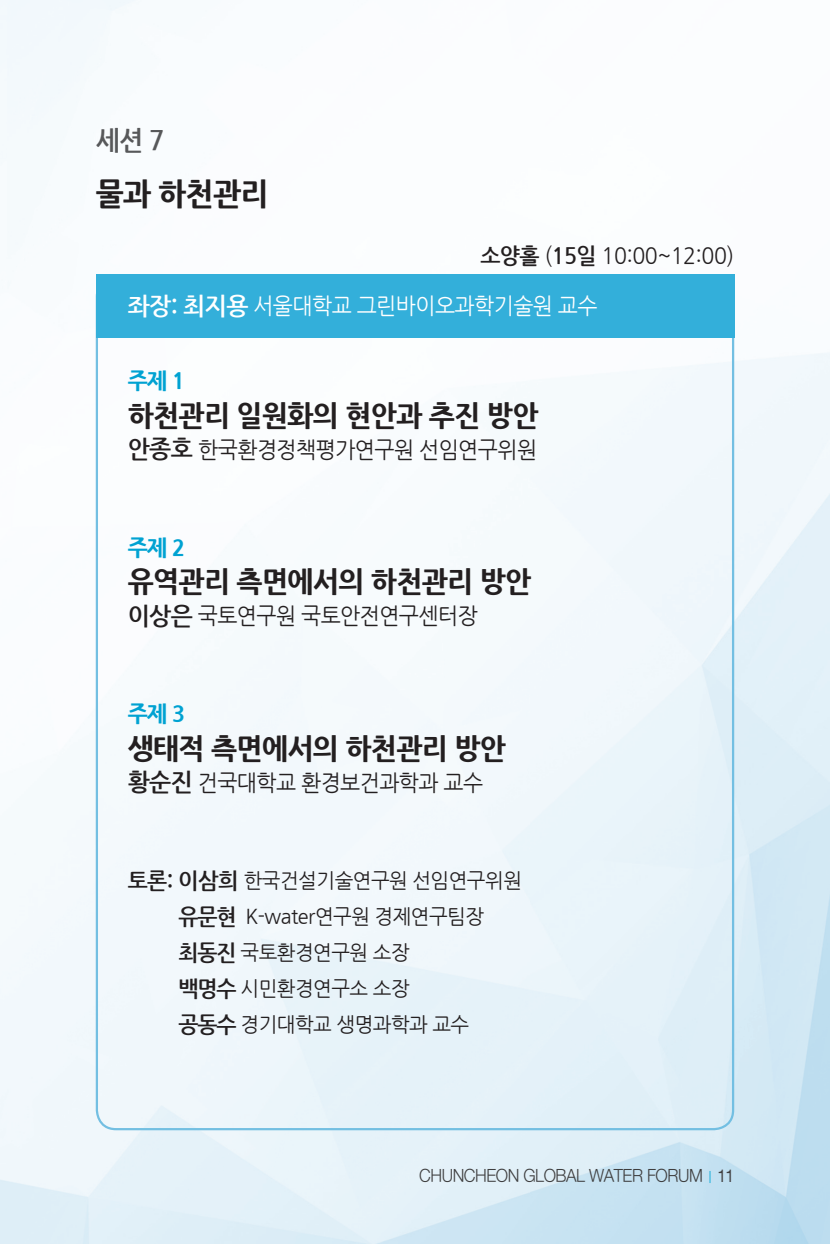
<style>
.page{position:relative;width:830px;height:1244px;background:#fff}
.page>*{position:absolute;margin:0;border:0;box-sizing:border-box;transform-origin:0 0}
.t1{font:800 31.5px "Nanum Gothic";letter-spacing:-.025em;color:#231f20;scale:.95 1}
.t2{font:800 29.25px "Nanum Gothic";letter-spacing:-.025em;color:#231f20;scale:.95 1}
.t3{font:700 27px "Nanum Gothic";color:#57585a;scale:.95 1}
.t4{font:22.5px "Nanum Gothic";letter-spacing:-.025em;color:#231f20;scale:.95 1}
.t5{font:22.5px "Nanum Gothic";letter-spacing:-.025em;color:#fff;scale:.95 1}
.t6{font:800 22.5px "Nanum Gothic";color:#00a2d2;scale:.95 1}
.t7{font:20.25px/36px "Nanum Gothic";letter-spacing:-.025em;color:#231f20}
.t8{font:18px "Sand Jg";letter-spacing:-.025em;color:#3e3e3f;scale:.95 1}
.s1{font-weight:700}
.s2{font-weight:700;font-size:24.75px}
.s3{font-weight:700;font-size:22.5px}
.s4{font-family:"Sand Tg";color:#03a8d6}
.s5{font-family:"Sand Tg"}
</style>
<div class="page">
<img style="left:0;top:0;width:829px;height:1244px">
<div style="left:96px;top:274px;width:637px;height:64px;background:#33afda"></div>
<h3 class="t3" style="left:96px;top:127px;width:74px">세션 7</h3>
<h1 class="t1" style="left:96px;top:177px;width:183px">물과 하천관리</h1>
<p class="t4" style="left:480px;top:245px;width:268px"><span class="s1">소양홀</span> (<span class="s1">15일</span> 10:00~12:00)</p>
<p class="t5" style="left:128px;top:295px;width:496px"><span class="s2">좌장: 최지용</span> 서울대학교 그린바이오과학기술원 교수</p>
<p class="t6" style="left:128px;top:369px;width:62px">주제 1</p>
<h2 class="t2" style="left:128px;top:400px;width:434px">하천관리 일원화의 현안과 추진 방안</h2>
<p class="t4" style="left:128px;top:439px;width:432px"><span class="s2">안종호</span> 한국환경정책평가연구원 선임연구위원</p>
<p class="t6" style="left:128px;top:535px;width:62px">주제 2</p>
<h2 class="t2" style="left:128px;top:566px;width:426px">유역관리 측면에서의 하천관리 방안</h2>
<p class="t4" style="left:128px;top:605px;width:370px"><span class="s2">이상은</span> 국토연구원 국토안전연구센터장</p>
<p class="t6" style="left:128px;top:702px;width:62px">주제 3</p>
<h2 class="t2" style="left:128px;top:733px;width:399px">생태적 측면에서의 하천관리 방안</h2>
<p class="t4" style="left:128px;top:772px;width:375px"><span class="s2">황순진</span> 건국대학교 환경보건과학과 교수</p>
<p class="t7" style="left:178px;top:863px;width:345px;text-indent:-51px"><span class="s3">토론: 이삼희</span> 한국건설기술연구원 선임연구위원 <span class="s3">유문현</span> K-water연구원 경제연구팀장 <span class="s3">최동진</span> 국토환경연구원 소장<br><span class="s3">백명수</span> 시민환경연구소 소장<br><span class="s3">공동수</span> 경기대학교 생명과학과 교수</p>
<p class="t8" style="left:419px;top:1167px;width:333px">CHUNCHEON GLOBAL WATER FORUM<span class="s4">｜</span><span class="s5">11</span></p>
</div>
